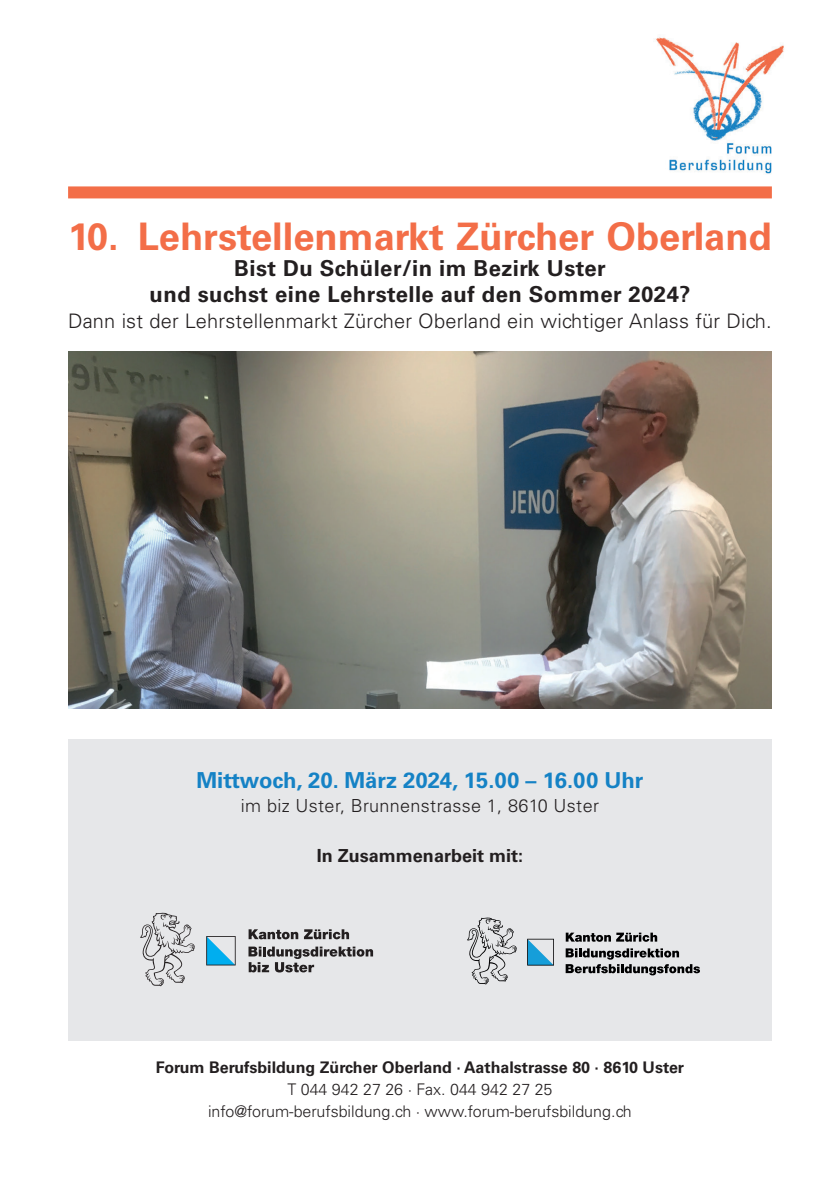
<style>
.page{position:relative;width:840px;height:1191px;background:#fff}
.page>*{position:absolute;margin:0;border:0;box-sizing:border-box;transform-origin:0 0}
.t1{font:700 38px "Univers LT Std";color:#f36e48}
.t2{font:700 22px/26px "Univers LT Std";letter-spacing:.02em;color:#231f20;text-align:center}
.t3{font:700 22px "Univers LT Std";color:#1582c5}
.t4{font:300 20px "Univers LT Std";letter-spacing:.01em;color:#231f20}
.t5{font:300 18px "Univers LT Std";letter-spacing:.02em;color:#231f20}
.t6{font:700 18px "Univers LT Std";color:#231f20}
.t7{font:300 16px/22px "Univers LT Std";color:#231f20;text-align:center}
.t8{font:700 16px "Univers LT Std";color:#231f20}
</style>
<div class="page">
<div style="left:68px;top:739px;width:703px;height:301px;background:#e6e7e9"></div>
<img style="left:656px;top:37px;width:128px;height:137px">
<img style="left:68px;top:351px;width:703px;height:358px">
<div style="left:68px;top:186px;width:703px;height:12px;background:#f36e48"></div>
<svg style="left:140px;top:912px;width:55px;height:74px"></svg>
<svg style="left:206px;top:936px;width:29px;height:29px"></svg>
<svg style="left:248px;top:929px;width:50px;height:10px"></svg>
<svg style="left:304px;top:929px;width:45px;height:10px"></svg>
<svg style="left:248px;top:946px;width:125px;height:26px"></svg>
<svg style="left:467px;top:917px;width:49px;height:67px"></svg>
<svg style="left:527px;top:938px;width:26px;height:27px"></svg>
<svg style="left:565px;top:932px;width:91px;height:9px"></svg>
<svg style="left:565px;top:948px;width:134px;height:27px"></svg>
<h1 class="t1" style="left:68px;top:214px;width:705px">10. Lehrstellenmarkt Zürcher Oberland</h1>
<h2 class="t2" style="left:149px;top:255px;width:542px">Bist Du Schüler/in im Bezirk Uster<br>und suchst eine Lehrstelle auf den Sommer 2024?</h2>
<p class="t4" style="left:68px;top:309px;width:704px">Dann ist der Lehrstellenmarkt Zürcher Oberland ein wichtiger Anlass für Dich.</p>
<h2 class="t3" style="left:196px;top:767px;width:448px">Mittwoch, 20. März 2024, 15.00 – 16.00 Uhr</h2>
<p class="t5" style="left:241px;top:794px;width:359px">im biz Uster, Brunnenstrasse 1, 8610 Uster</p>
<p class="t6" style="left:317px;top:845px;width:208px">In Zusammenarbeit mit:</p>
<p class="t8" style="left:156px;top:1058px;width:529px">Forum Berufsbildung Zürcher Oberland · Aathalstrasse 80 · 8610 Uster</p>
<p class="t7" style="left:208px;top:1078px;width:425px">T 044 942 27 26 · Fax. 044 942 27 25 info@forum-berufsbildung.ch · www.forum-berufsbildung.ch</p>
</div>
